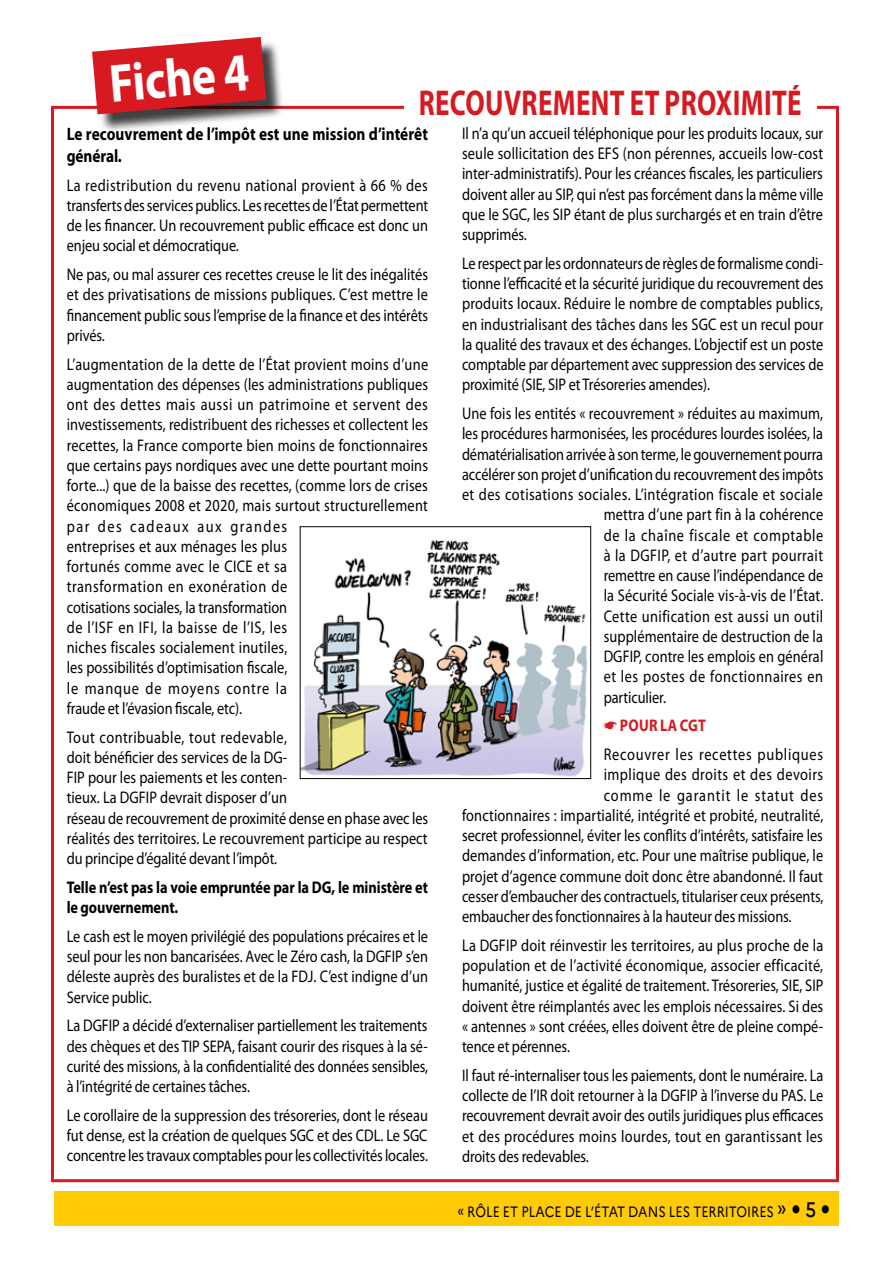
<style>
.page{position:relative;width:893px;height:1263px;background:#fff}
.page>*{position:absolute;margin:0;border:0;box-sizing:border-box;transform-origin:0 0}
.t1{font:700 54px "Myriad Pro";color:#fff;scale:.85 1}
.t2{font:700 36px "Myriad Pro";letter-spacing:.015em;color:#d71920;scale:.75 1}
.t3{font:700 18px/21.6px "Myriad Pro";letter-spacing:.005em;color:#000;scale:.85 1}
.t4{font:16.8px/20.2px "Myriad Pro";letter-spacing:.005em;color:#000;text-align:justify;scale:.85 1}
.t5{font:16.8px "Myriad Pro";letter-spacing:.03em;color:#000;scale:.85 1}
.t6{font:700 16.8px/20.2px "Myriad Pro";letter-spacing:-.005em;color:#000;scale:.85 1}
.t7{font:16.8px "Myriad Pro";letter-spacing:.035em;color:#000;scale:.85 1}
.t8{font:16.8px "Myriad Pro";letter-spacing:.05em;color:#000;scale:.85 1}
.t9{font:16.8px "Myriad Pro";letter-spacing:.045em;color:#000;scale:.85 1}
.t10{font:16.8px "Myriad Pro";letter-spacing:.06em;color:#000;scale:.85 1}
.t11{font:700 16.8px "Myriad Pro";letter-spacing:.015em;color:#d71920;scale:.85 1}
.t12{font:15px "Marianne";color:#000;scale:.85 1}
.s1{font-size:21px}
.s2{font-weight:500;font-size:21px}
</style>
<div class="page">
<div style="left:54px;top:1192px;width:785px;height:34px;background:#ffcb05"></div>
<div style="left:95px;top:40px;width:189px;height:93px;background:#000;opacity:.75"></div>
<svg style="left:92px;top:37px;width:174px;height:77px;background:#ce363c"></svg>
<img style="left:302px;top:540px;width:286px;height:237px">
<div style="left:300px;top:526px;width:291px;height:253px;border:1px solid #000"></div>
<h1 class="t1" style="left:107px;top:49px;width:166px;rotate:-5deg">Fiche 4</h1>
<h2 class="t2" style="left:419px;top:79px;width:512px">recouvrement et proximité</h2>
<p class="t3" style="left:67px;top:123px;width:427px">Le recouvrement de l’impôt est une mission d’intérêt général.</p>
<p class="t4" style="left:67px;top:174px;width:427px">La redistribution du revenu national provient à 66 % des transferts des services publics. Les recettes de l’État permettent de les financer. Un recouvrement public efficace est donc un enjeu social et démocratique.</p>
<p class="t4" style="left:67px;top:264px;width:427px">Ne pas, ou mal assurer ces recettes creuse le lit des inégalités et des privatisations de missions publiques. C’est mettre le financement public sous l’emprise de la finance et des intérêts privés.</p>
<p class="t4" style="left:67px;top:353px;width:427px;text-align:left">L’augmentation de la dette de l’État provient moins d’une augmentation des dépenses (les administrations publiques ont des dettes mais aussi un patrimoine et servent des investissements, redistribuent des richesses et collectent les recettes, la France comporte bien moins de fonctionnaires que certains pays nordiques avec une dette pourtant moins forte...) que de la baisse des recettes, (comme lors de crises économiques 2008 et 2020, mais surtout structurellement par des cadeaux aux grandes<br>entreprises et aux ménages les plus<br>fortunés comme avec le CICE et sa<br>transformation en exonération de<br>cotisations sociales, la transformation<br>de l’ISF en IFI, la baisse de l’IS, les<br>niches fiscales socialement inutiles,<br>les possibilités d’optimisation fiscale,<br>le manque de moyens contre la<br>fraude et l’évasion fiscale, etc).</p>
<p class="t4" style="left:67px;top:726px;width:427px;text-align:left">Tout contribuable, tout redevable,<br>doit bénéficier des services de la DG-<br>FIP pour les paiements et les conten-<br>tieux. La DGFIP devrait disposer d’un<br>réseau de recouvrement de proximité dense en phase avec les réalités des territoires. Le recouvrement participe au respect du principe d’égalité devant l’impôt.</p>
<p class="t6" style="left:67px;top:876px;width:426px">Telle n’est pas la voie empruntée par la DG, le ministère et le gouvernement.</p>
<p class="t4" style="left:67px;top:926px;width:427px">Le cash est le moyen privilégié des populations précaires et le seul pour les non bancarisées. Avec le Zéro cash, la DGFIP s’en déleste auprès des buralistes et de la FDJ. C’est indigne d’un Service public.</p>
<p class="t4" style="left:67px;top:1015px;width:427px">La DGFIP a décidé d’externaliser partiellement les traitements des chèques et des TIP SEPA, faisant courir des risques à la sé&shy;curité des missions, à la confidentialité des données sensibles, à l’intégrité de certaines tâches.</p>
<p class="t4" style="left:67px;top:1105px;width:426px">Le corollaire de la suppression des trésoreries, dont le réseau fut dense, est la création de quelques SGC et des CDL. Le SGC concentre les travaux comptables pour les collectivités locales.</p>
<p class="t4" style="left:462px;top:123px;width:427px">Il n’a qu’un accueil téléphonique pour les produits locaux, sur seule sollicitation des EFS (non pérennes, accueils low-cost inter-administratifs). Pour les créances fiscales, les particuliers doivent aller au SIP, qui n’est pas forcément dans la même ville que le SGC, les SIP étant de plus surchargés et en train d’être supprimés.</p>
<p class="t4" style="left:462px;top:253px;width:427px">Le respect par les ordonnateurs de règles de formalisme condi&shy;tionne l’efficacité et la sécurité juridique du recouvrement des produits locaux. Réduire le nombre de comptables publics, en industrialisant des tâches dans les SGC est un recul pour la qualité des travaux et des échanges. L’objectif est un poste comptable par département avec suppression des services de proximité (SIE, SIP et Trésoreries amendes).</p>
<p class="t4" style="left:462px;top:403px;width:426px">Une fois les entités « recouvrement » réduites au maximum,</p>
<p class="t4" style="left:462px;top:423px;width:426px">les procédures harmonisées, les procédures lourdes isolées, la</p>
<p class="t4" style="left:462px;top:444px;width:426px">dématérialisation arrivée à son terme, le gouvernement pourra</p>
<p class="t4" style="left:462px;top:464px;width:427px">accélérer son projet d’unification du recouvrement des impôts</p>
<p class="t5" style="left:462px;top:484px;width:426px">et des cotisations sociales. L’intégration fiscale et sociale</p>
<p class="t4" style="left:604px;top:504px;width:260px">mettra d’une part fin à la cohérence</p>
<p class="t9" style="left:604px;top:525px;width:260px">de la chaîne fiscale et comptable</p>
<p class="t5" style="left:604px;top:545px;width:260px">à la DGFIP, et d’autre part pourrait</p>
<p class="t4" style="left:604px;top:565px;width:260px">remettre en cause l’indépendance de</p>
<p class="t4" style="left:604px;top:585px;width:260px">la Sécurité Sociale vis-à-vis de l’État.</p>
<p class="t5" style="left:604px;top:606px;width:260px">Cette unification est aussi un outil</p>
<p class="t4" style="left:604px;top:626px;width:260px">supplémentaire de destruction de la</p>
<p class="t4" style="left:604px;top:646px;width:260px">DGFIP, contre les emplois en général</p>
<p class="t7" style="left:604px;top:666px;width:260px">et les postes de fonctionnaires en</p>
<p class="t4" style="left:604px;top:687px;width:75px">particulier.</p>
<p class="t11" style="left:620px;top:715px;width:102px">Pour La CGT</p>
<p class="t8" style="left:604px;top:744px;width:260px">Recouvrer les recettes publiques</p>
<p class="t5" style="left:604px;top:764px;width:260px">implique des droits et des devoirs</p>
<p class="t10" style="left:604px;top:785px;width:260px">comme le garantit le statut des</p>
<p class="t4" style="left:462px;top:805px;width:427px">fonctionnaires : impartialité, intégrité et probité, neutralité,</p>
<p class="t4" style="left:462px;top:825px;width:426px">secret professionnel, éviter les conflits d’intérêts, satisfaire les</p>
<p class="t4" style="left:462px;top:845px;width:426px">demandes d’information, etc. Pour une maîtrise publique, le</p>
<p class="t4" style="left:462px;top:866px;width:426px">projet d’agence commune doit donc être abandonné. Il faut</p>
<p class="t4" style="left:462px;top:886px;width:427px">cesser d’embaucher des contractuels, titulariser ceux présents,</p>
<p class="t4" style="left:462px;top:906px;width:389px">embaucher des fonctionnaires à la hauteur des missions.</p>
<p class="t4" style="left:462px;top:935px;width:427px">La DGFIP doit réinvestir les territoires, au plus proche de la population et de l’activité économique, associer efficacité, humanité, justice et égalité de traitement. Trésoreries, SIE, SIP doivent être réimplantés avec les emplois nécessaires. Si des « antennes » sont créées, elles doivent être de pleine compé&shy;tence et pérennes.</p>
<p class="t4" style="left:462px;top:1065px;width:427px">Il faut ré-internaliser tous les paiements, dont le numéraire. La collecte de l’IR doit retourner à la DGFIP à l’inverse du PAS. Le recouvrement devrait avoir des outils juridiques plus efficaces et des procédures moins lourdes, tout en garantissant les droits des redevables.</p>
<p class="t12" style="left:457px;top:1202px;width:423px">« RÔLE ET PLACE DE L’ÉTAT DANS LES TERRITOIRES <span class="s1">»</span> <span class="s2">5</span></p>
</div>
